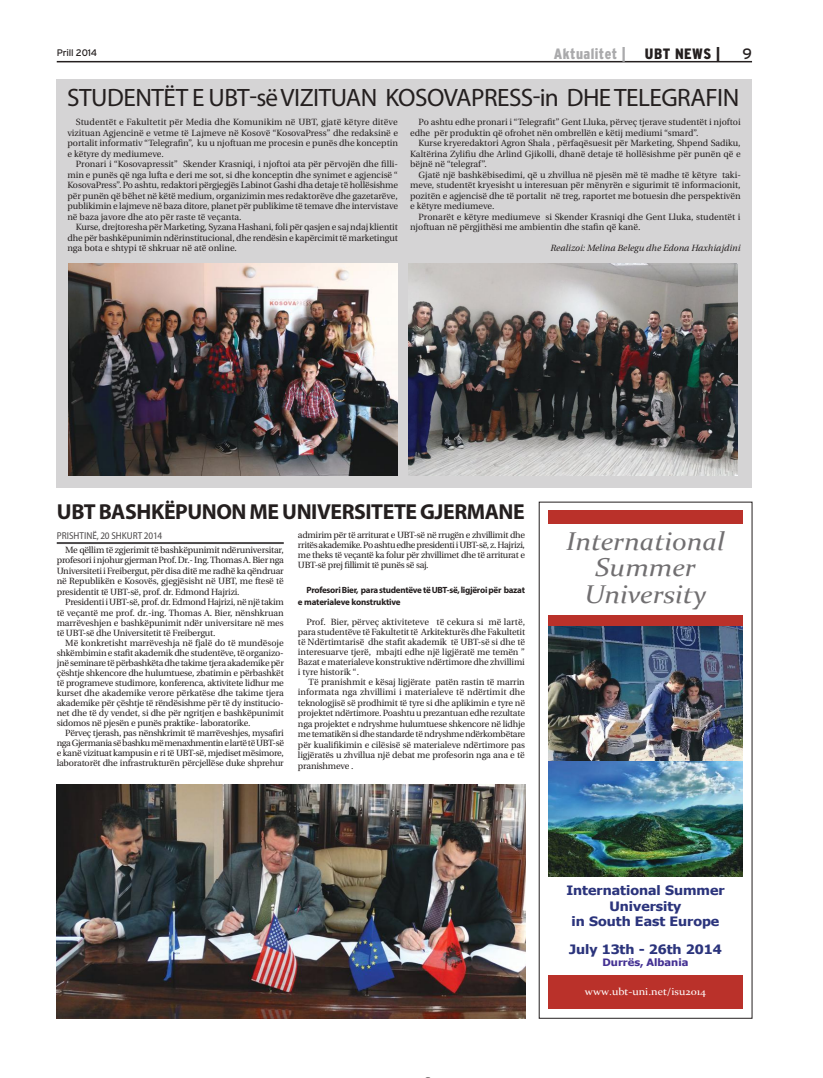
<style>
.page{position:relative;width:823px;height:1078px;background:#fff}
.page>*{position:absolute;margin:0;border:0;box-sizing:border-box;transform-origin:0 0}
.t1{font:italic 25.8px/26.3px "Constantia";color:#716f71;text-align:center;scale:1.09 1}
.t2{font:25.2px "Myriad Pro";letter-spacing:-.02em;color:#241f1f}
.t3{font:700 21.8px "Myriad Pro";letter-spacing:-.02em;color:#241f1f}
.t4{font:900 condensed 15px "Interstate";letter-spacing:.03em;color:#aaaaac}
.t5{font:900 condensed 15px "Interstate";letter-spacing:.03em;color:#241f1f}
.t6{font:15px "Interstate";color:#241f1f}
.t7{font:700 12.9px/15.2px "Tahoma";color:#2b347c;text-align:center;scale:1.09 1}
.t8{font:10.2px "Constantia";color:#fff;scale:1.09 1}
.t9{font:700 10.2px "Tahoma";color:#443193;scale:1.09 1}
.t10{font:semi-condensed 10px "Myriad Pro";color:#4e4b4c}
.t11{font:9.5px "Interstate";letter-spacing:-.02em;color:#241f1f}
.t12{font:9px/10.5px "Utopia";letter-spacing:-.005em;color:#241f1f;text-align:justify}
.t13{font:700 9px/12px "Myriad Pro";letter-spacing:-.03em;color:#241f1f}
.t14{font:italic 9px "Utopia";color:#241f1f}
</style>
<div class="page">
<hr style="left:57px;top:61px;width:694px;height:1px;background:#241f1f">
<div style="left:57px;top:79px;width:694px;height:409px;background:#d5d4d5"></div>
<img style="left:68px;top:264px;width:329px;height:211px">
<img style="left:408px;top:264px;width:329px;height:211px">
<hr style="left:57px;top:542px;width:226px;height:2px;background:#4e4b4c">
<img style="left:57px;top:784px;width:467px;height:234px">
<div style="left:548px;top:510px;width:194px;height:14px;background:#ba312a"></div>
<div style="left:548px;top:974px;width:194px;height:34px;background:#ba312a"></div>
<div style="left:548px;top:615px;width:194px;height:11px;background:#ba312a"></div>
<img style="left:548px;top:760px;width:194px;height:116px">
<img style="left:548px;top:626px;width:194px;height:134px">
<p class="t11" style="left:57px;top:48px;width:42px">Prill 2014</p>
<h3 class="t4" style="left:553px;top:45px;width:73px">Aktualitet |</h3>
<h3 class="t5" style="left:644px;top:45px;width:77px">UBT News |</h3>
<h3 class="t6" style="left:742px;top:45px;width:11px">9</h3>
<h2 class="t2" style="left:67px;top:82px;width:28px">STUDENT</h2>
<h2 class="t2" style="left:163px;top:82px;width:333px">ËT E UBT-SËVIZITUAN KOSOVAPRESS</h2>
<h2 class="t2" style="left:532px;top:82px;width:49px">-IN DHE</h2>
<h2 class="t2" style="left:613px;top:82px;width:26px">TELEGR</h2>
<h2 class="t2" style="left:690px;top:82px;width:47px">AFIN</h2>
<p class="t12" style="left:67px;top:117px;width:332px;text-indent:9px">Studentët e Fakultetit për Media dhe Komunikim në UBT, gjatë këtyre ditëve vizituan Agjencinë e vetme të Lajmeve në Kosovë “KosovaPress” dhe redaksinë e portalit informativ “Telegrafin”, ku u njoftuan me procesin e punës dhe konceptin e këtyre dy mediumeve.</p>
<p class="t12" style="left:67px;top:159px;width:332px;text-indent:9px">Pronari i “Kosovapressit” Skender Krasniqi, i njoftoi ata për përvojën dhe filli&shy;min e punës që nga lufta e deri me sot, si dhe konceptin dhe synimet e agjencisë “ KosovaPress”. Po ashtu, redaktori përgjegjës Labinot Gashi dha detaje të hollësishme për punën që bëhet në këtë medium, organizimin mes redaktorëve dhe gazetarëve, publikimin e lajmeve në baza ditore, planet për publikime të temave dhe intervistave në baza javore dhe ato për raste të veçanta.</p>
<p class="t12" style="left:67px;top:222px;width:332px;text-indent:9px">Kurse, drejtoresha për Marketing, Syzana Hashani, foli për qasjen e saj ndaj klientit dhe për bashkëpunimin ndërinstitucional, dhe rendësin e kapërcimit të marketingut nga bota e shtypi të shkruar në atë online.</p>
<p class="t12" style="left:410px;top:117px;width:332px;text-indent:9px">Po ashtu edhe pronari i “Telegrafit” Gent Lluka, përveç tjerave studentët i njoftoi edhe për produktin që ofrohet nën ombrellën e këtij mediumi “smard”.</p>
<p class="t12" style="left:410px;top:138px;width:332px;text-indent:9px">Kurse kryeredaktori Agron Shala , përfaqësuesit për Marketing, Shpend Sadiku, Kaltërina Zylifiu dhe Arlind Gjikolli, dhanë detaje të hollësishme për punën që e bëjnë në “telegraf”.</p>
<p class="t12" style="left:410px;top:170px;width:332px;text-indent:9px">Gjatë një bashkëbisedimi, që u zhvillua në pjesën më të madhe të këtyre taki&shy;meve, studentët kryesisht u interesuan për mënyrën e sigurimit të informacionit, pozitën e agjencisë dhe të portalit në treg, raportet me botuesin dhe perspektivën e këtyre mediumeve.</p>
<p class="t12" style="left:410px;top:212px;width:332px;text-indent:9px">Pronarët e këtyre mediumeve si Skender Krasniqi dhe Gent Lluka, studentët i njoftuan në përgjithësi me ambientin dhe stafin që kanë.</p>
<p class="t14" style="left:550px;top:243px;width:191px">Realizoi: Melina Belegu dhe Edona Haxhiajdini</p>
<h3 class="t3" style="left:57px;top:497px;width:469px">UBT bashkëpunon me universitete gjermane</h3>
<p class="t10" style="left:57px;top:530px;width:107px">PRISHTINË, 20 SHKURT 2014</p>
<p class="t12" style="left:57px;top:544px;width:228px;text-indent:9px">Me qëllim të zgjerimit të bashkëpunimit ndëruniversitar, profesori i njohur gjerman Prof. Dr.- Ing. Thomas A. Bier nga Universiteti i Freibergut, për disa ditë me radhë ka qëndruar në Republikën e Kosovës, gjegjësisht në UBT, me ftesë të presidentit të UBT-së, prof. dr. Edmond Hajrizi.</p>
<p class="t12" style="left:57px;top:597px;width:228px;text-indent:9px">Presidenti i UBT-së, prof. dr. Edmond Hajrizi, në një takim të veçantë me prof. dr.-ing. Thomas A. Bier, nënshkruan marrëveshjen e bashkëpunimit ndër universitare në mes të UBT-së dhe Universitetit të Freibergut.</p>
<p class="t12" style="left:57px;top:638px;width:228px;line-height:10px;text-indent:9px">Më konkretisht marrëveshja në fjalë do të mundësoje shkëmbimin e stafit akademik dhe studentëve, të organizo&shy;jnë seminare të përbashkëta dhe takime tjera akademike për çështje shkencore dhe hulumtuese, zbatimin e përbashkët të programeve studimore, konferenca, aktivitete lidhur me kurset dhe akademike verore përkatëse dhe takime tjera akademike për çështje të rëndësishme për të dy institucio&shy;net dhe të dy vendet, si dhe për ngritjen e bashkëpunimit sidomos në pjesën e punës praktike- laboratorike.</p>
<p class="t12" style="left:57px;top:728px;width:228px;line-height:10px;text-indent:9px">Përveç tjerash, pas nënshkrimit të marrëveshjes, mysafiri nga Gjermania së bashku më menaxhmentin e lartë të UBT-së e kanë vizituat kampusin e ri të UBT-së, mjediset mësimore, laboratorët dhe infrastrukturën përcjellëse duke shprehur</p>
<p class="t12" style="left:298px;top:530px;width:228px;line-height:10px">admirim për të arriturat e UBT-së në rrugën e zhvillimit dhe rritës akademike. Po ashtu edhe presidenti i UBT-së, z. Hajrizi, me theks të veçantë ka folur për zhvillimet dhe të arriturat e UBT-së prej fillimit të punës së saj.</p>
<p class="t13" style="left:298px;top:583px;width:228px;text-indent:9px">Profesori Bier, para studentëve të UBT-së, ligjëroi për bazat e materialeve konstruktive</p>
<p class="t12" style="left:298px;top:616px;width:228px;line-height:10px;text-indent:9px">Prof. Bier, përveç aktiviteteve të cekura si më lartë, para studentëve të Fakultetit të Arkitekturës dhe Fakultetit të Ndërtimtarisë dhe stafit akademik të UBT-së si dhe të interesuarve tjerë, mbajti edhe një ligjëratë me temën ” Bazat e materialeve konstruktive ndërtimore dhe zhvillimi i tyre historik “.</p>
<p class="t12" style="left:298px;top:676px;width:228px;text-indent:11px">Të pranishmit e kësaj ligjërate patën rastin të marrin informata nga zhvillimi i materialeve të ndërtimit dhe teknologjisë së prodhimit të tyre si dhe aplikimin e tyre në projektet ndërtimore. Poashtu u prezantuan edhe rezultate nga projektet e ndryshme hulumtuese shkencore në lidhje me tematikën si dhe standarde të ndryshme ndërkombëtare për kualifikimin e cilësisë së materialeve ndërtimore pas ligjëratës u zhvillua një debat me profesorin nga ana e të pranishmeve .</p>
<h1 class="t1" style="left:566px;top:527px;width:147px">International<br>Summer<br>University</h1>
<h3 class="t7" style="left:566px;top:881px;width:147px">International Summer<br>University<br>in South East Europe</h3>
<h3 class="t7" style="left:568px;top:940px;width:141px">July 13th - 26th 2014</h3>
<p class="t9" style="left:602px;top:955px;width:80px">Durrës, Albania</p>
<p class="t8" style="left:584px;top:984px;width:113px">www.ubt-uni.net/isu2014</p>
</div>
